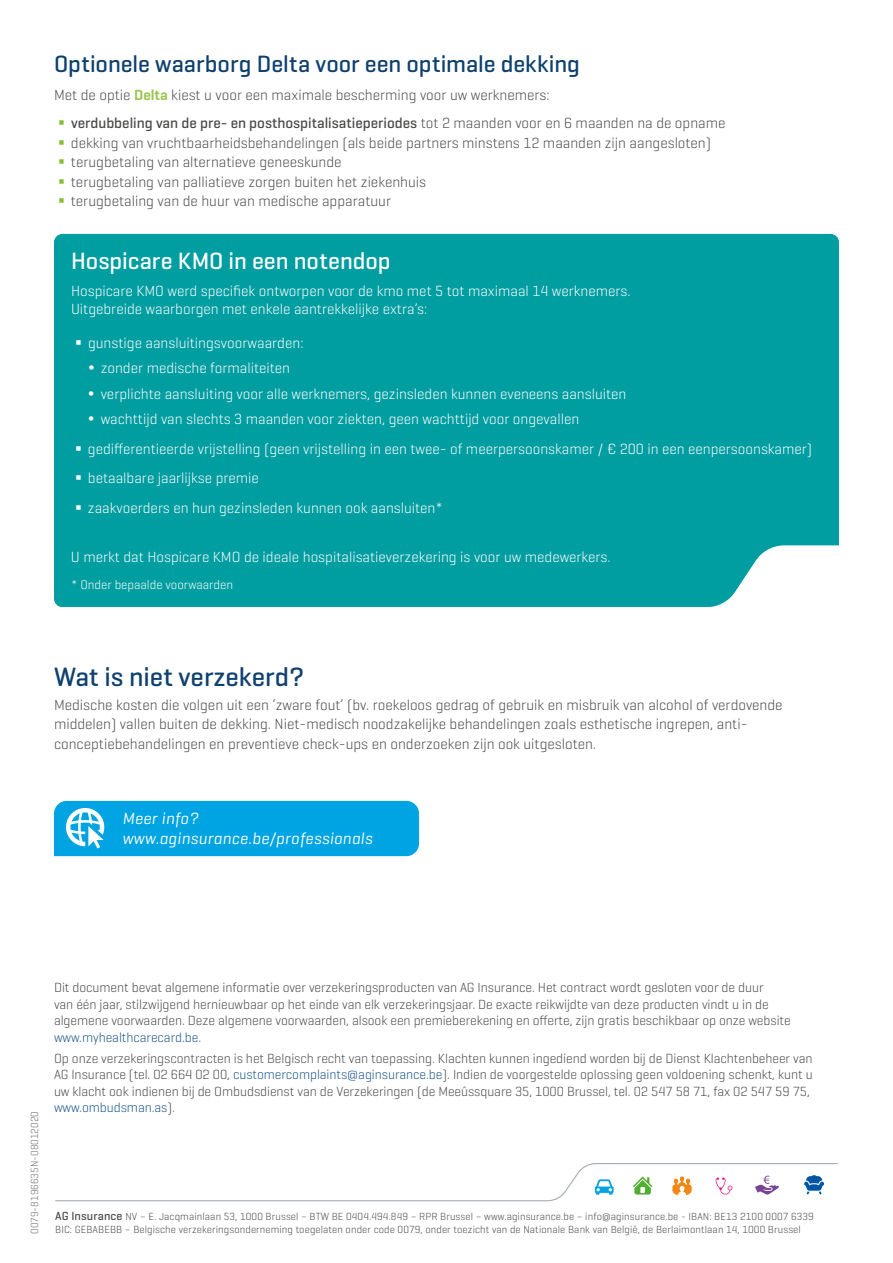
<style>
.page{position:relative;width:893px;height:1263px;background:#fff}
.page>*{position:absolute;margin:0;border:0;box-sizing:border-box;transform-origin:0 0}
.t1{font:500 27px "Geogrotesque";color:#0f416f}
.t2{font:500 24px "Geogrotesque";color:#0f416f}
.t3{font:500 24px "Geogrotesque";color:#fff}
.t4{font:italic 16.5px/19.5px "Geogrotesque";letter-spacing:.02em;color:#fff}
.t5{font:300 15px/18.1px "Geogrotesque";color:#fff}
.t6{font:300 15px/19.5px "Geogrotesque";color:#4a4a49}
.t7{font:500 15px "Geogrotesque";color:#4a4a49}
.t8{font:300 13.5px/16.5px "Geogrotesque";letter-spacing:-.005em;color:#4a4a49}
.t9{font:300 12.75px "Geogrotesque";color:#fff}
.t10{font:300 10.5px/12.9px "Geogrotesque";letter-spacing:.01em;color:#4a4a49}
.t11{font:300 10.5px "Geogrotesque";color:#706f6f}
.s1{font-weight:600;color:#9dc653}
.s2{color:#86bd34}
.s3{font-weight:300}
.s4{color:#1b5488}
.s5{font-weight:500;font-size:12px}
</style>
<div class="page">
<div style="left:54px;top:234px;width:785px;height:373px;background:#009da1;border-radius:9px"></div>
<svg style="left:54px;top:545px;width:785px;height:62px"></svg>
<div style="left:54px;top:801px;width:365px;height:55px;background:#00a4e2"></div>
<svg style="left:55px;top:1163px;width:783px;height:39px"></svg>
<h2 class="t2" style="left:54px;top:49px;width:527px">Optionele waarborg Delta voor een optimale dekking</h2>
<p class="t6" style="left:54px;top:85px;width:497px">Met de optie <span class="s1">Delta</span> kiest u voor een maximale bescherming voor uw werknemers:</p>
<p class="t7" style="left:58px;top:114px;width:669px"><span class="s2">▪</span> verdubbeling van de pre- en posthospitalisatieperiodes <span class="s3">tot 2 maanden voor en 6 maanden na de opname</span></p>
<p class="t6" style="left:58px;top:132px;width:654px"><span class="s2">▪</span> dekking van vruchtbaarheidsbehandelingen (als beide partners minstens 12 maanden zijn aangesloten)</p>
<p class="t6" style="left:58px;top:152px;width:285px"><span class="s2">▪</span> terugbetaling van alternatieve geneeskunde</p>
<p class="t6" style="left:58px;top:171px;width:369px"><span class="s2">▪</span> terugbetaling van palliatieve zorgen buiten het ziekenhuis</p>
<p class="t6" style="left:58px;top:191px;width:334px"><span class="s2">▪</span> terugbetaling van de huur van medische apparatuur</p>
<h2 class="t3" style="left:71px;top:246px;width:321px">Hospicare KMO in een notendop</h2>
<p class="t5" style="left:71px;top:281px;width:561px">Hospicare KMO werd specifiek ontworpen voor de kmo met 5 tot maximaal 14 werknemers.<br>Uitgebreide waarborgen met enkele aantrekkelijke extra’s:</p>
<p class="t5" style="left:75px;top:333px;width:230px">▪ gunstige aansluitingsvoorwaarden:</p>
<p class="t5" style="left:88px;top:358px;width:203px">• zonder medische formaliteiten</p>
<p class="t5" style="left:88px;top:384px;width:540px">• verplichte aansluiting voor alle werknemers, gezinsleden kunnen eveneens aansluiten</p>
<p class="t5" style="left:88px;top:409px;width:493px">• wachttijd van slechts 3 maanden voor ziekten, geen wachttijd voor ongevallen</p>
<p class="t5" style="left:75px;top:439px;width:738px">▪ gedifferentieerde vrijstelling (geen vrijstelling in een twee- of meerpersoonskamer / € 200 in een eenpersoonskamer)</p>
<p class="t5" style="left:75px;top:469px;width:185px">▪ betaalbare jaarlijkse premie</p>
<p class="t5" style="left:75px;top:498px;width:369px">▪ zaakvoerders en hun gezinsleden kunnen ook aansluiten*</p>
<p class="t5" style="left:71px;top:547px;width:541px">U merkt dat Hospicare KMO de ideale hospitalisatieverzekering is voor uw medewerkers.</p>
<p class="t9" style="left:71px;top:576px;width:164px">* Onder bepaalde voorwaarden</p>
<h1 class="t1" style="left:54px;top:660px;width:252px">Wat is niet verzekerd?</h1>
<p class="t6" style="left:54px;top:694px;width:730px">Medische kosten die volgen uit een ‘zware fout’ (bv. roekeloos gedrag of gebruik en misbruik van alcohol of verdovende middelen) vallen buiten de dekking. Niet-medisch noodzakelijke behandelingen zoals esthetische ingrepen, anti&shy;conceptiebehandelingen en preventieve check-ups en onderzoeken zijn ook uitgesloten.</p>
<p class="t4" style="left:122px;top:808px;width:252px">Meer info? www.aginsurance.be/professionals</p>
<p class="t11" style="left:28px;top:1234px;width:125px;rotate:-90deg">0079-8196635N-08012020</p>
<p class="t8" style="left:54px;top:979px;width:738px">Dit document bevat algemene informatie over verzekeringsproducten van AG Insurance. Het contract wordt gesloten voor de duur<br>van één jaar, stilzwijgend hernieuwbaar op het einde van elk verzekeringsjaar. De exacte reikwijdte van deze producten vindt u in de algemene voorwaarden. Deze algemene voorwaarden, alsook een premieberekening en offerte, zijn gratis beschikbaar op onze website <span class="s4">www.myhealthcarecard.be</span>.</p>
<p class="t8" style="left:54px;top:1049px;width:760px">Op onze verzekeringscontracten is het Belgisch recht van toepassing. Klachten kunnen ingediend worden bij de Dienst Klachtenbeheer van AG Insurance (tel. 02 664 02 00, <span class="s4">customercomplaints@aginsurance.be</span>). Indien de voorgestelde oplossing geen voldoening schenkt, kunt u uw klacht ook indienen bij de Ombudsdienst van de Verzekeringen (de Meeûssquare 35, 1000 Brussel, tel. 02 547 58 71, fax 02 547 59 75, <span class="s4">www.ombudsman.as</span>).</p>
<p class="t10" style="left:55px;top:1210px;width:760px"><span class="s5">AG Insurance</span> NV – E. Jacqmainlaan 53, 1000 Brussel – BTW BE 0404.494.849 – RPR Brussel – www.aginsurance.be – info@aginsurance.be - IBAN: BE13 2100 0007 6339<br>BIC: GEBABEBB – Belgische verzekeringsonderneming toegelaten onder code 0079, onder toezicht van de Nationale Bank van België, de Berlaimontlaan 14, 1000 Brussel</p>
</div>
